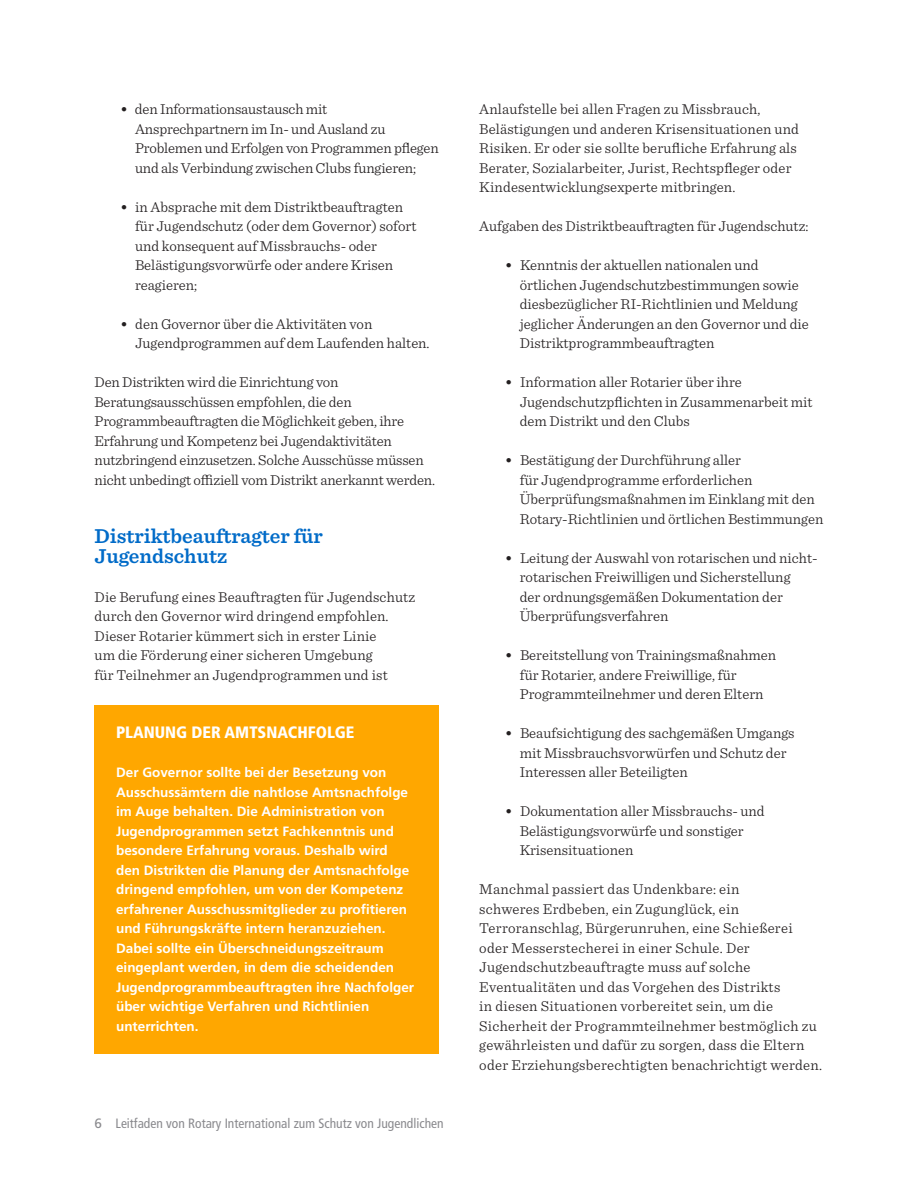
<style>
.page{position:relative;width:918px;height:1188px;background:#fff}
.page>*{position:absolute;margin:0;border:0;box-sizing:border-box;transform-origin:0 0}
.HEAD_B{font:600 21px/19.5px "Sentinel";color:#006bc8}
.pullout_yellow_box_t{font:900 condensed 16.5px "Frutiger LT Std";color:#fff}
.body_text{font:300 15px/19.5px "Sentinel";color:#231f20}
.body_text-2{font:300 15px/19.5px "Sentinel";letter-spacing:.02em;color:#231f20}
.pullout_yellow_box_t-2{font:700 13.5px/19.5px "Frutiger LT Std";color:#fff}
.t1{font:condensed 13.5px "Frutiger LT Std";color:#8a8a8e}
.s1{font-weight:600}
.s2{font-stretch:normal}
</style>
<div class="page">
<div style="left:94px;top:705px;width:345px;height:349px;background:#ffa700"></div>
<p class="body_text" style="left:135px;top:98px;width:305px;text-indent:-15px"><span class="s1">•</span> den Informationsaustausch mit Ansprechpartnern im In- und Ausland zu Problemen und Erfolgen von Programmen pflegen und als Verbindung zwischen Clubs fungieren;</p>
<p class="body_text" style="left:135px;top:196px;width:283px;text-indent:-15px"><span class="s1">•</span> in Absprache mit dem Distriktbeauftragten für Jugendschutz (oder dem Governor) sofort und konsequent auf Missbrauchs- oder Belästigungsvorwürfe oder andere Krisen reagieren;</p>
<p class="body_text" style="left:135px;top:313px;width:296px;text-indent:-15px"><span class="s1">•</span> den Governor über die Aktivitäten von<br>Jugendprogrammen auf dem Laufenden halten.</p>
<p class="body_text" style="left:94px;top:371px;width:342px">Den Distrikten wird die Einrichtung von Beratungsausschüssen empfohlen, die den Programmbeauftragten die Möglichkeit geben, ihre Erfahrung und Kompetenz bei Jugendaktivitäten nutzbringend einzusetzen. Solche Ausschüsse müssen nicht unbedingt offiziell vom Distrikt anerkannt werden.</p>
<p class="HEAD_B" style="left:94px;top:525px;width:230px">Distriktbeauftragter für<br>Jugendschutz</p>
<p class="body_text" style="left:94px;top:586px;width:322px">Die Berufung eines Beauftragten für Jugendschutz durch den Governor wird dringend empfohlen.<br>Dieser Rotarier kümmert sich in erster Linie<br>um die Förderung einer sicheren Umgebung<br>für Teilnehmer an Jugendprogrammen und ist</p>
<p class="pullout_yellow_box_t" style="left:116px;top:722px;width:240px">PLANUNG DER AMTSNACHFOLGE</p>
<p class="pullout_yellow_box_t-2" style="left:116px;top:763px;width:300px">Der Governor sollte bei der Besetzung von Ausschussämtern die nahtlose Amtsnachfolge im Auge behalten. Die Administration von Jugendprogrammen setzt Fachkenntnis und besondere Erfahrung voraus. Deshalb wird den Distrikten die Planung der Amtsnachfolge dringend empfohlen, um von der Kompetenz erfahrener Ausschussmitglieder zu profitieren und Führungskräfte intern heranzuziehen.<br>Dabei sollte ein Überschneidungszeitraum eingeplant werden, in dem die scheidenden Jugendprogrammbeauftragten ihre Nachfolger über wichtige Verfahren und Richtlinien unterrichten.</p>
<p class="t1" style="left:94px;top:1115px;width:351px"><span class="s2">6</span> Leitfaden von Rotary International zum Schutz von Jugendlichen</p>
<p class="body_text" style="left:479px;top:98px;width:321px">Anlaufstelle bei allen Fragen zu Missbrauch, Belästigungen und anderen Krisensituationen und Risiken. Er oder sie sollte berufliche Erfahrung als Berater, Sozialarbeiter, Jurist, Rechtspfleger oder Kindesentwicklungsexperte mitbringen.</p>
<p class="body_text" style="left:479px;top:215px;width:331px">Aufgaben des Distriktbeauftragten für Jugendschutz:</p>
<p class="body_text" style="left:520px;top:254px;width:291px;text-indent:-15px"><span class="s1">•</span> Kenntnis der aktuellen nationalen und örtlichen Jugendschutzbestimmungen sowie diesbezüglicher RI-Richtlinien und Meldung jeglicher Änderungen an den Governor und die Distriktprogrammbeauftragten</p>
<p class="body_text" style="left:520px;top:371px;width:294px;text-indent:-15px"><span class="s1">•</span> Information aller Rotarier über ihre<br>Jugendschutzpflichten in Zusammenarbeit mit dem Distrikt und den Clubs</p>
<p class="body_text" style="left:520px;top:449px;width:305px;text-indent:-15px"><span class="s1">•</span> Bestätigung der Durchführung aller<br>für Jugendprogramme erforderlichen Überprüfungsmaßnahmen im Einklang mit den Rotary-Richtlinien und örtlichen Bestimmungen</p>
<p class="body_text" style="left:520px;top:547px;width:299px;text-indent:-15px"><span class="s1">•</span> Leitung der Auswahl von rotarischen und nicht&shy;rotarischen Freiwilligen und Sicherstellung<br>der ordnungsgemäßen Dokumentation der Überprüfungsverfahren</p>
<p class="body_text" style="left:520px;top:644px;width:258px;text-indent:-15px"><span class="s1">•</span> Bereitstellung von Trainingsmaßnahmen für Rotarier, andere Freiwillige, für<br>Programmteilnehmer und deren Eltern</p>
<p class="body_text" style="left:520px;top:722px;width:276px;text-indent:-15px"><span class="s1">•</span> Beaufsichtigung des sachgemäßen Umgangs mit Missbrauchsvorwürfen und Schutz der<br>Interessen aller Beteiligten</p>
<p class="body_text" style="left:520px;top:800px;width:247px;text-indent:-15px"><span class="s1">•</span> Dokumentation aller Missbrauchs- und<br>Belästigungsvorwürfe und sonstiger<br>Krisensituationen</p>
<p class="body_text-2" style="left:479px;top:878px;width:344px">Manchmal passiert das Undenkbare: ein<br>schweres Erdbeben, ein Zugunglück, ein Terroranschlag, Bürgerunruhen, eine Schießerei oder Messerstecherei in einer Schule. Der Jugendschutzbeauftragte muss auf solche Eventualitäten und das Vorgehen des Distrikts<br>in diesen Situationen vorbereitet sein, um die Sicherheit der Programmteilnehmer bestmöglich zu gewährleisten und dafür zu sorgen, dass die Eltern oder Erziehungsberechtigten benachrichtigt werden.</p>
</div>
